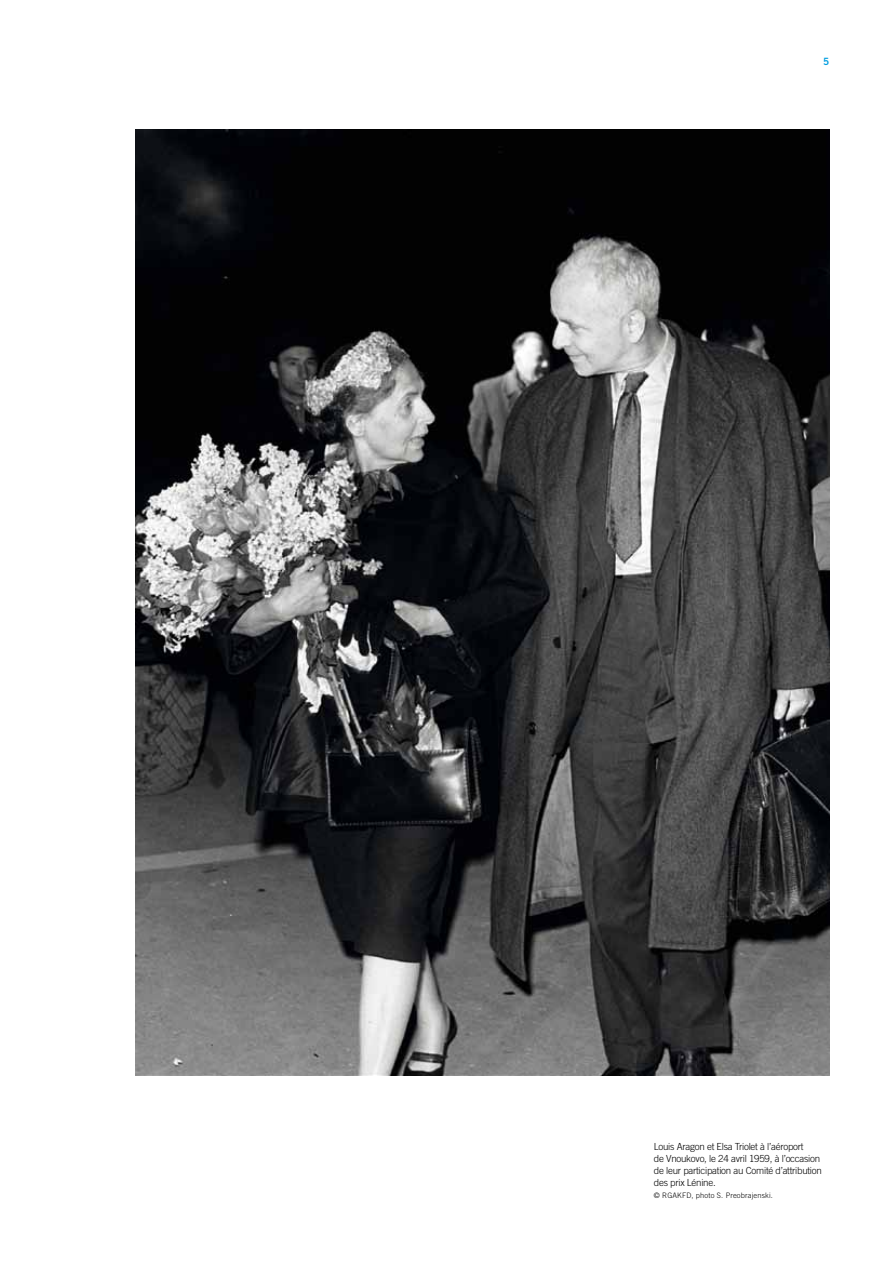
<style>
.page{position:relative;width:893px;height:1263px;background:#fff}
.page>*{position:absolute;margin:0;border:0;box-sizing:border-box;transform-origin:0 0}
.t1{font:10.05px "Trade Gothic Bold Two";color:#009ee0}
.t2{font:300 9.75px/12px "Trade Gothic";letter-spacing:-.025em;color:#000}
.t3{font:300 7.5px "Trade Gothic";letter-spacing:.02em;color:#000}
</style>
<div class="page">
<img style="left:135px;top:129px;width:694px;height:946px">
<p class="t1" style="left:823px;top:55px;width:8px">5</p>
<p class="t2" style="left:654px;top:1140px;width:170px">Louis Aragon et Elsa Triolet à l’aéroport<br>de Vnoukovo, le 24 avril 1959, à l’occasion de leur participation au Comité d’attribution des prix Lénine.</p>
<p class="t3" style="left:654px;top:1191px;width:121px">© RGAKFD, photo S. Preobrajenski.</p>
</div>
